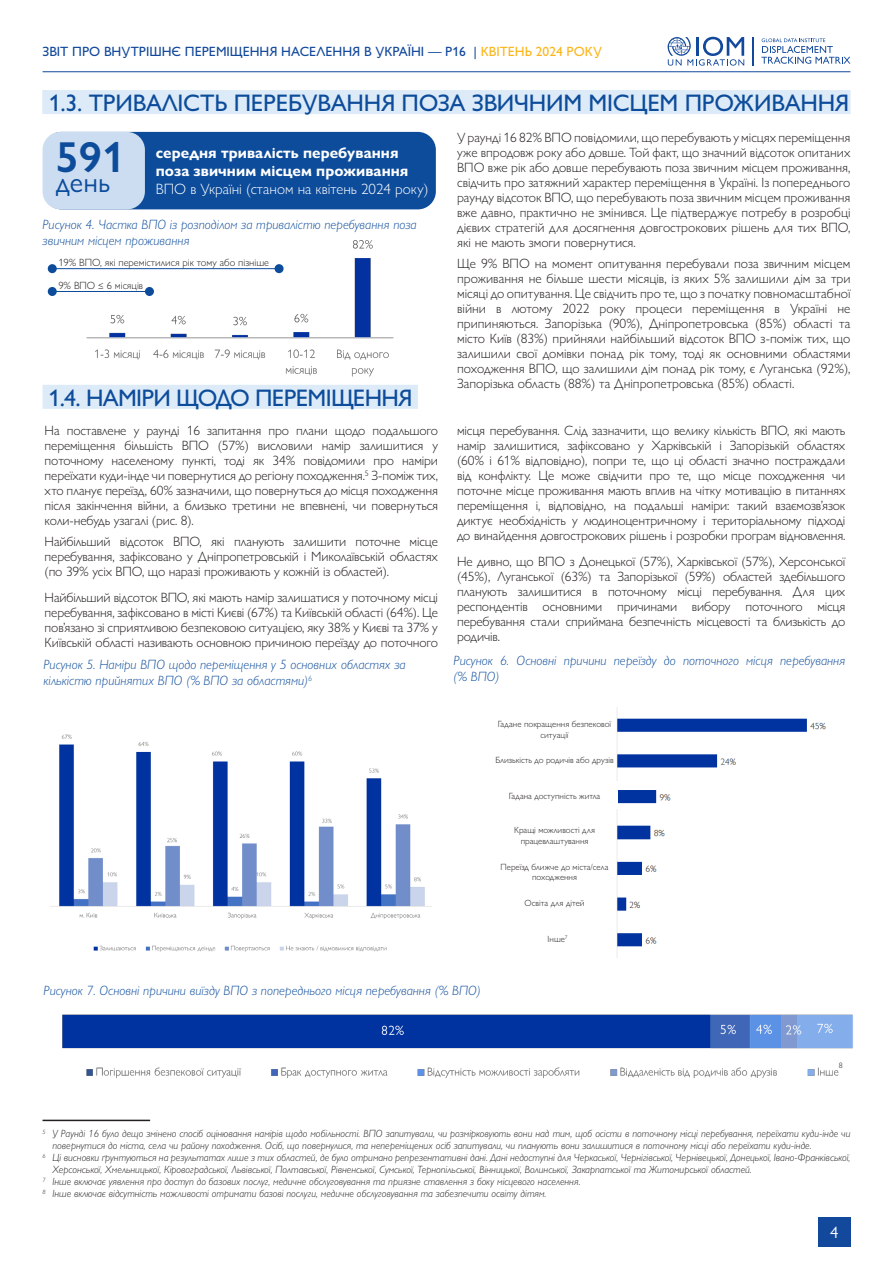
<style>
.page{position:relative;width:893px;height:1263px;background:#fff}
.page>*{position:absolute;margin:0;border:0;box-sizing:border-box;transform-origin:0 0}
.numb_section{font:600 43.5px "Gill Sans Nova";color:#0d4c9b}
.numb_section-2{font:28.5px "Gill Sans Nova";color:#0d4c9b}
.t1{font:500 24px "Gill Sans Nova";letter-spacing:-.01em;color:#0d4c9b}
.t2{font:500 24px "Gill Sans Nova";letter-spacing:-.03em;color:#0d4c9b}
.t3{font:16.5px "Gill Sans Nova";color:#fff}
.basic{font:700 15px/18px "Gill Sans Nova";color:#fff}
.basic-2{font:300 13.5px/15px "Gill Sans Nova";letter-spacing:-.01em;color:#231f20;text-align:justify}
.title_pic{font:italic 300 13.5px/16.2px "Gill Sans Nova";color:#0d4c9b}
.t4{font:500 13.5px "Gill Sans Nova";color:#13499c}
.t5{font:italic 300 10.5px/12px "Gill Sans Nova";color:#231f20}
.t6{font:300 10.5px "Gill Sans Nova";color:#231f20}
.t7{font:300 9px/10.8px "Gill Sans Nova";color:#231f20;text-align:center}
.t8{font:300 7.8px "Gill Sans Nova";color:#231f20}
.s1{color:#fcb61c}
.s2{font-weight:300}
</style>
<div class="page">
<hr style="left:43px;top:71px;width:807px;height:1px;background:#13499c">
<svg style="left:752px;top:37px;width:1px;height:29px"></svg>
<svg style="left:668px;top:37px;width:76px;height:29px"></svg>
<svg style="left:761px;top:38px;width:89px;height:26px"></svg>
<div style="left:818px;top:1218px;width:32px;height:29px;background:#13499c"></div>
<div style="left:43px;top:385px;width:375px;height:24px;background:#dcebf7"></div>
<img style="left:50px;top:734px;width:381px;height:218px">
<hr style="left:43px;top:1120px;width:107px;height:1px;background:#231f20">
<img style="left:73px;top:240px;width:321px;height:137px">
<div style="left:44px;top:132px;width:392px;height:77px;background:#0d4c9b;border-radius:18px"></div>
<div style="left:42px;top:90px;width:808px;height:24px;background:#dcebf7"></div>
<div style="left:43px;top:132px;width:102px;height:77px;background:#ccddf1;border-radius:18px"></div>
<hr style="left:52px;top:268px;width:227px;height:1px;background:#0d4c9b">
<div style="left:275px;top:264px;width:9px;height:9px;background:#0d4c9b;border-radius:50%"></div>
<div style="left:48px;top:264px;width:9px;height:9px;background:#0d4c9b;border-radius:50%"></div>
<hr style="left:52px;top:291px;width:97px;height:1px;background:#0d4c9b">
<div style="left:145px;top:287px;width:9px;height:9px;background:#0d4c9b;border-radius:50%"></div>
<div style="left:48px;top:287px;width:9px;height:9px;background:#0d4c9b;border-radius:50%"></div>
<img style="left:617px;top:707px;width:209px;height:251px">
<img style="left:62px;top:1014px;width:791px;height:65px">
<div style="left:792px;top:1056px;width:11px;height:11px;background:#fff"></div>
<p class="t4" style="left:43px;top:43px;width:561px">ЗВІТ ПРО ВНУТРІШНЄ ПЕРЕМІЩЕННЯ НАСЕЛЕННЯ В УКРАЇНІ — Р16 | <span class="s1">КВІТЕНЬ 2024 РОКУ</span></p>
<p class="t1" style="left:49px;top:88px;width:802px">1.3. ТРИВАЛІСТЬ ПЕРЕБУВАННЯ ПОЗА ЗВИЧНИМ МІСЦЕМ ПРОЖИВАННЯ</p>
<p class="numb_section" style="left:56px;top:131px;width:71px">591</p>
<p class="numb_section-2" style="left:56px;top:165px;width:56px">день</p>
<p class="basic-2" style="left:457px;top:129px;width:395px">У раунді 16 82% ВПО повідомили, що перебувають у місцях переміщення уже впродовж року або довше. Той факт, що значний відсоток опитаних ВПО вже рік або довше перебувають поза звичним місцем проживання, свідчить про затяжний характер переміщення в Україні. Із попереднього раунду відсоток ВПО, що перебувають поза звичним місцем проживання вже давно, практично не змінився. Це підтверджує потребу в розробці дієвих стратегій для досягнення довгострокових рішень для тих ВПО, які не мають змоги повернутися.</p>
<p class="basic-2" style="left:457px;top:256px;width:395px">Ще 9% ВПО на момент опитування перебували поза звичним місцем проживання не більше шести місяців, із яких 5% залишили дім за три місяці до опитування. Це свідчить про те, що з початку повномасштабної війни в лютому 2022 року процеси переміщення в Україні не припиняються. Запорізька (90%), Дніпропетровська (85%) області та місто Київ (83%) прийняли найбільший відсоток ВПО з-поміж тих, що залишили свої домівки понад рік тому, тоді як основними областями походження ВПО, що залишили дім понад рік тому, є Луганська (92%), Запорізька область (88%) та Дніпропетровська (85%) області.</p>
<p class="basic" style="left:156px;top:144px;width:274px">середня тривалість перебування поза звичним місцем проживання<br><span class="s2">ВПО в Україні (станом на квітень 2024 року)</span></p>
<p class="title_pic" style="left:43px;top:216px;width:376px">Рисунок 4. Частка ВПО із розподілом за тривалістю перебування поза звичним місцем проживання</p>
<p class="t6" style="left:58px;top:256px;width:212px">19% ВПО, які перемістилися рік тому або пізніше</p>
<p class="t6" style="left:58px;top:279px;width:86px">9% ВПО ≤ 6 місяців</p>
<p class="t2" style="left:48px;top:383px;width:366px">1.4. НАМІРИ ЩОДО ПЕРЕМІЩЕННЯ</p>
<p class="basic-2" style="left:45px;top:423px;width:395px">На поставлене у раунді 16 запитання про плани щодо подальшого переміщення більшість ВПО (57%) висловили намір залишитися у поточному населеному пункті, тоді як 34% повідомили про наміри переїхати куди-інде чи повернутися до регіону походження.<sup>5</sup> З-поміж тих, хто планує переїзд, 60% зазначили, що повернуться до місця походження після закінчення війни, а близько третини не впевнені, чи повернуться коли-небудь узагалі (рис. 8).</p>
<p class="basic-2" style="left:45px;top:534px;width:395px">Найбільший відсоток ВПО, які планують залишити поточне місце перебування, зафіксовано у Дніпропетровській і Миколаївській областях (по 39% усіх ВПО, що наразі проживають у кожній із областей).</p>
<p class="basic-2" style="left:45px;top:590px;width:395px">Найбільший відсоток ВПО, які мають намір залишатися у поточному місці перебування, зафіксовано в місті Києві (67%) та Київській області (64%). Це пов’язано зі сприятливою безпековою ситуацією, яку 38% у Києві та 37% у Київській області називають основною причиною переїзду до поточного</p>
<p class="basic-2" style="left:457px;top:423px;width:390px">місця перебування. Слід зазначити, що велику кількість ВПО, які мають намір залишитися, зафіксовано у Харківській і Запорізькій областях (60% і 61% відповідно), попри те, що ці області значно постраждали від конфлікту. Це може свідчити про те, що місце походження чи поточне місце проживання мають вплив на чітку мотивацію в питаннях переміщення і, відповідно, на подальші наміри: такий взаємозв’язок диктує необхідність у людиноцентричному і територіальному підході до винайдення довгострокових рішень і розробки програм відновлення.</p>
<p class="basic-2" style="left:457px;top:553px;width:390px">Не дивно, що ВПО з Донецької (57%), Харківської (57%), Херсонської (45%), Луганської (63%) та Запорізької (59%) областей здебільшого планують залишитися в поточному місці перебування. Для цих респондентів основними причинами вибору поточного місця перебування стали сприймана безпечність місцевості та близькість до родичів.</p>
<p class="title_pic" style="left:44px;top:656px;width:364px">Рисунок 5. Наміри ВПО щодо переміщення у 5 основних областях за кількістю прийнятих ВПО (% ВПО за областями)<sup>6</sup></p>
<p class="title_pic" style="left:454px;top:652px;width:393px">Рисунок 6. Основні причини переїзду до поточного місця перебування (% ВПО)</p>
<p class="t7" style="left:498px;top:718px;width:115px">Гадане покращення безпекової ситуації</p>
<p class="t7" style="left:495px;top:755px;width:120px">Близькість до родичів або друзів</p>
<p class="t7" style="left:509px;top:790px;width:93px">Гадана доступність житла</p>
<p class="t7" style="left:514px;top:824px;width:82px">Кращі можливості для працевлаштування</p>
<p class="t7" style="left:501px;top:861px;width:109px">Переїзд ближче до міста/села походження</p>
<p class="title_pic" style="left:44px;top:982px;width:439px">Рисунок 7. Основні причини виїзду ВПО з попереднього місця перебування (% ВПО)</p>
<p class="t7" style="left:525px;top:898px;width:61px">Освіта для дітей</p>
<p class="t7" style="left:548px;top:934px;width:21px">Інше<sup>7</sup></p>
<p class="t8" style="left:839px;top:1061px;width:5px">8</p>
<p class="t5" style="left:53px;top:1127px;width:799px;text-indent:-10px"><sup>5</sup> У Раунді 16 було дещо змінено спосіб оцінювання намірів щодо мобільності. ВПО запитували, чи розмірковують вони над тим, щоб осісти в поточному місці перебування, переїхати куди-інде чи повернутися до міста, села чи району походження. Осіб, що повернулися, та непереміщених осіб запитували, чи планують вони залишитися в поточному місці або переїхати куди-інде.</p>
<p class="t5" style="left:53px;top:1151px;width:799px;text-indent:-10px"><sup>6</sup> Ці висновки ґрунтуються на результатах лише з тих областей, де було отримано репрезентативні дані. Дані недоступні для Черкаської, Чернігівської, Чернівецької, Донецької, Івано-Франківської,<br>Херсонської, Хмельницької, Кіровоградської, Львівської, Полтавської, Рівненської, Сумської, Тернопільської, Вінницької, Волинської, Закарпатської та Житомирської областей.</p>
<p class="t5" style="left:43px;top:1175px;width:540px"><sup>7</sup> Інше включає уявлення про доступ до базових послуг, медичне обслуговування та приязне ставлення з боку місцевого населення.</p>
<p class="t5" style="left:43px;top:1187px;width:505px"><sup>8</sup> Інше включає відсутність можливості отримати базові послуги, медичне обслуговування та забезпечити освіту дітям.</p>
<p class="t3" style="left:830px;top:1223px;width:10px">4</p>
</div>
